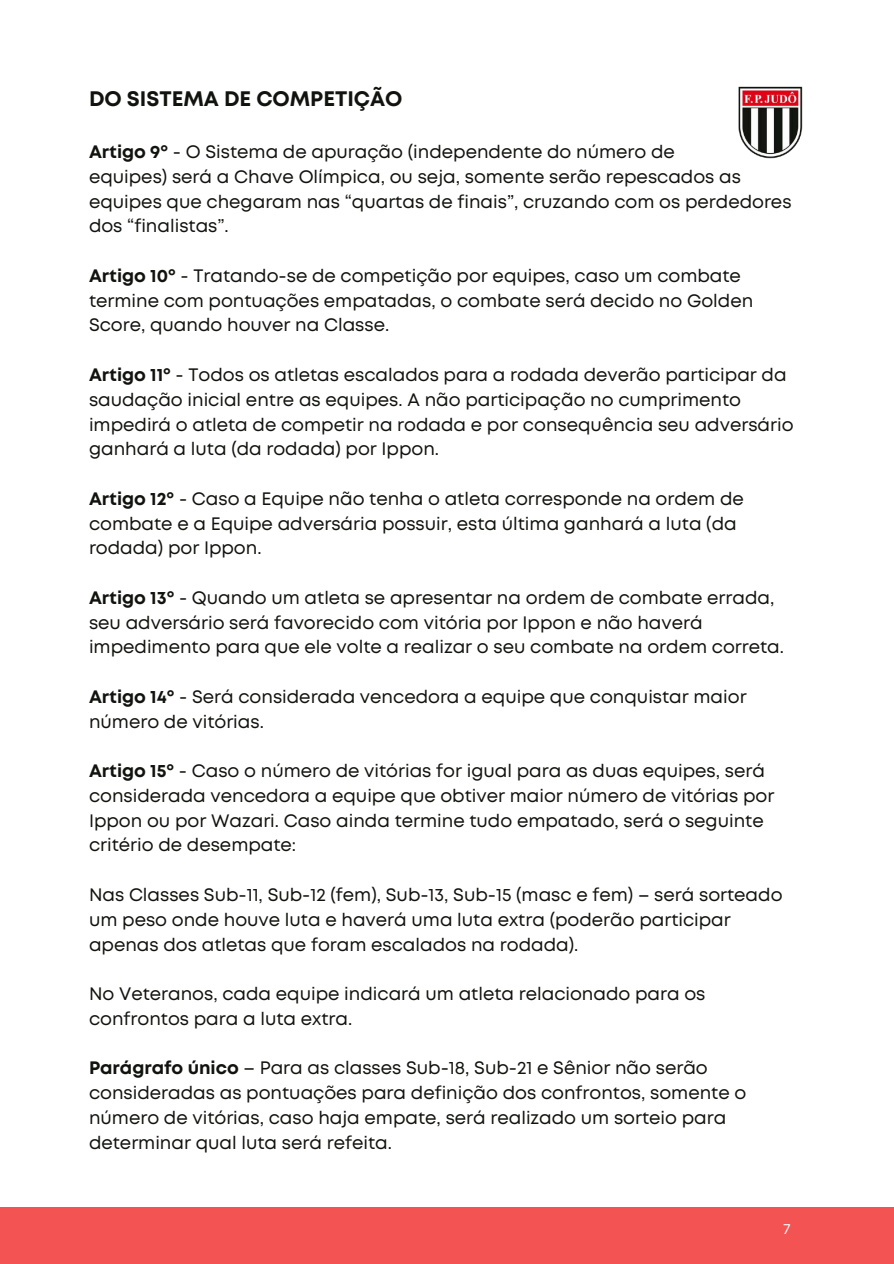
<style>
.page{position:relative;width:894px;height:1264px;background:#fff}
.page>*{position:absolute;margin:0;border:0;box-sizing:border-box;transform-origin:0 0}
.t1{font:700 21px "Mont";color:#11130e}
.t2{font:18px/24.8px "Mont";color:#11130e}
.t3{font:13.5px "Inter";color:#fff}
.s1{font-weight:700}
</style>
<div class="page">
<img style="left:738px;top:86px;width:65px;height:73px">
<div style="left:0;top:1207px;width:893px;height:56px;background:#f45353"></div>
<p class="t1" style="left:89px;top:91px;width:315px">DO SISTEMA DE COMPETIÇÃO</p>
<p class="t2" style="left:89px;top:141px;width:703px"><span class="s1">Artigo 9º</span> - O Sistema de apuração (independente do número de<br>equipes) será a Chave Olímpica, ou seja, somente serão repescados as equipes que chegaram nas “quartas de finais”, cruzando com os perdedores dos “finalistas”.</p>
<p class="t2" style="left:89px;top:264px;width:665px"><span class="s1">Artigo 10º</span> - Tratando-se de competição por equipes, caso um combate termine com pontuações empatadas, o combate será decido no Golden<br>Score, quando houver na Classe.</p>
<p class="t2" style="left:89px;top:363px;width:705px"><span class="s1">Artigo 11º</span> - Todos os atletas escalados para a rodada deverão participar da saudação inicial entre as equipes. A não participação no cumprimento impedirá o atleta de competir na rodada e por consequência seu adversário ganhará a luta (da rodada) por Ippon.</p>
<p class="t2" style="left:89px;top:487px;width:656px"><span class="s1">Artigo 12º</span> - Caso a Equipe não tenha o atleta corresponde na ordem de combate e a Equipe adversária possuir, esta última ganhará a luta (da rodada) por Ippon.</p>
<p class="t2" style="left:89px;top:586px;width:696px"><span class="s1">Artigo 13º</span> - Quando um atleta se apresentar na ordem de combate errada, seu adversário será favorecido com vitória por Ippon e não haverá impedimento para que ele volte a realizar o seu combate na ordem correta.</p>
<p class="t2" style="left:89px;top:685px;width:659px"><span class="s1">Artigo 14º</span> - Será considerada vencedora a equipe que conquistar maior número de vitórias.</p>
<p class="t2" style="left:89px;top:759px;width:686px"><span class="s1">Artigo 15º</span> - Caso o número de vitórias for igual para as duas equipes, será considerada vencedora a equipe que obtiver maior número de vitórias por Ippon ou por Wazari. Caso ainda termine tudo empatado, será o seguinte critério de desempate:</p>
<p class="t2" style="left:89px;top:883px;width:694px">Nas Classes Sub-11, Sub-12 (fem), Sub-13, Sub-15 (masc e fem) – será sorteado um peso onde houve luta e haverá uma luta extra (poderão participar apenas dos atletas que foram escalados na rodada).</p>
<p class="t2" style="left:89px;top:982px;width:617px">No Veteranos, cada equipe indicará um atleta relacionado para os confrontos para a luta extra.</p>
<p class="t2" style="left:89px;top:1056px;width:658px"><span class="s1">Parágrafo único</span> – Para as classes Sub-18, Sub-21 e Sênior não serão consideradas as pontuações para definição dos confrontos, somente o número de vitórias, caso haja empate, será realizado um sorteio para determinar qual luta será refeita.</p>
<p class="t3" style="left:782px;top:1220px;width:9px">7</p>
</div>
